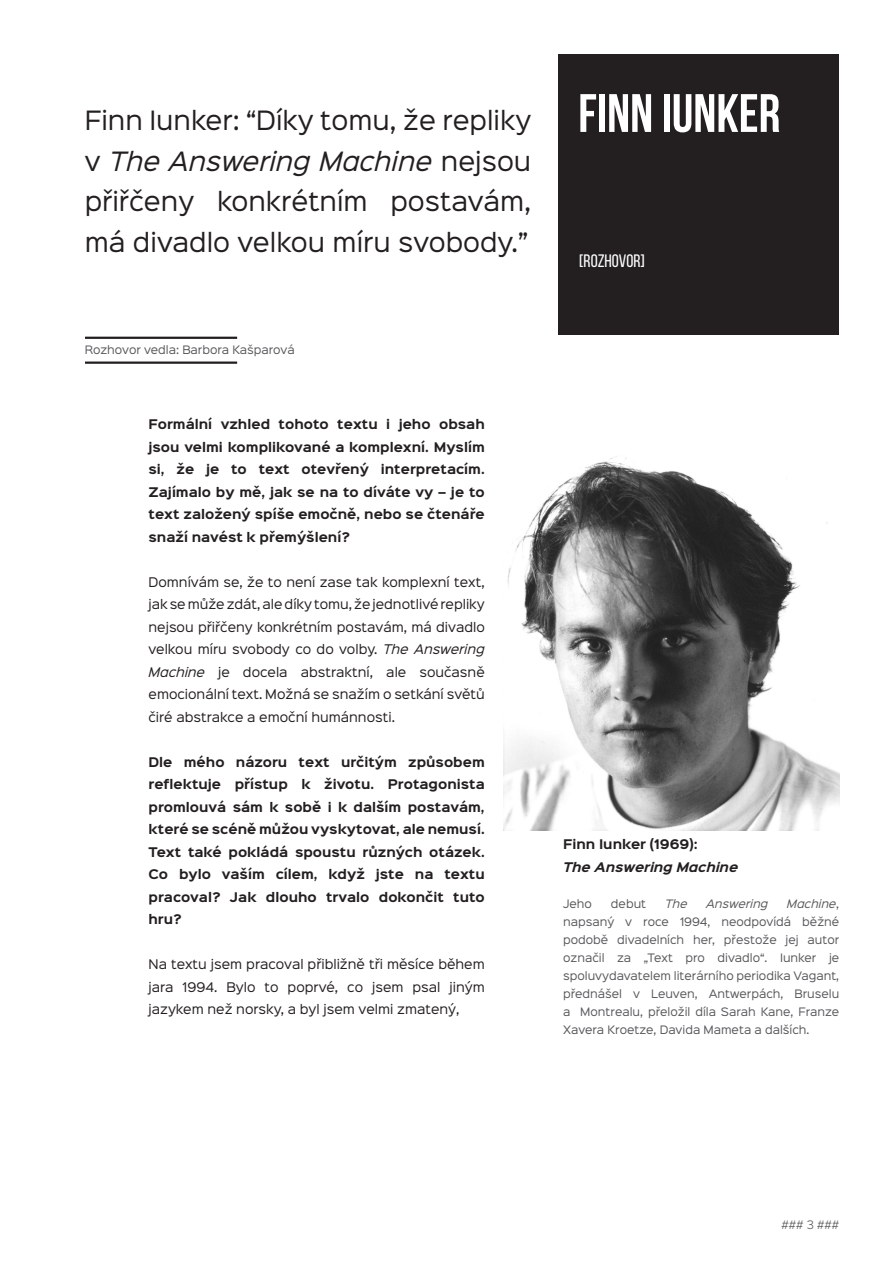
<style>
.page{position:relative;width:893px;height:1263px;background:#fff}
.page>*{position:absolute;margin:0;border:0;box-sizing:border-box;transform-origin:0 0}
.t1{font:700 54px "Bebas Neue";color:#fff}
.KURZÍVA_VELKÁ{font:24px/40.5px "Sinkin Sans 400";color:#231f20;text-align:justify}
.t2{font:18px "Bebas Neue";color:#fff}
.TUČNĚ{font:700 12px/22.5px "Sinkin Sans 700";color:#231f20;text-align:justify}
.t3{font:12px/22.5px "Sinkin Sans 400";color:#231f20;text-align:justify}
.TUČNĚ-2{font:italic 700 12px "Sinkin Sans 700";color:#231f20}
.TUČNĚ-3{font:10.5px/18px "Sinkin Sans 400";color:#57585a;text-align:justify}
.MENŠÍ{font:10.5px "Sinkin Sans 400";color:#57585a}
.TUČNĚ-4{font:italic 10.5px "Sinkin Sans 400";color:#57585a}
.MENŠÍ-2{font:300 10.5px "Sinkin Sans 300";color:#57585a}
.s1{font-style:italic}
</style>
<div class="page">
<div style="left:558px;top:54px;width:281px;height:281px;background:#231f20"></div>
<hr style="left:85px;top:337px;width:152px;height:2px;background:#231f20">
<hr style="left:85px;top:361px;width:152px;height:3px;background:#231f20">
<img style="left:503px;top:456px;width:336px;height:375px">
<p class="KURZÍVA_VELKÁ" style="left:85px;top:98px;width:448px">Finn Iunker: “Díky tomu, že repliky</p>
<p class="KURZÍVA_VELKÁ" style="left:85px;top:138px;width:448px">v <span class="s1">The Answering Machine</span> nejsou přiřčeny konkrétním postavám, má divadlo velkou míru svobody.”</p>
<p class="MENŠÍ" style="left:85px;top:341px;width:212px">Rozhovor vedla: Barbora Kašparová</p>
<p class="TUČNĚ" style="left:149px;top:414px;width:338px">Formální vzhled tohoto textu i jeho obsah jsou velmi komplikované a komplexní. Myslím si, že je to text otevřený interpretacím.<br>Zajímalo by mě, jak se na to díváte vy – je to text založený spíše emočně, nebo se čtenáře snaží navést k přemýšlení?</p>
<p class="t3" style="left:149px;top:570px;width:338px">Domnívám se, že to není zase tak komplexní text, jak se může zdát, ale díky tomu, že jednotlivé repliky nejsou přiřčeny konkrétním postavám, má divadlo velkou míru svobody co do volby. <span class="s1">The Answering Machine</span> je docela abstraktní, ale současně emocionální text. Možná se snažím o setkání světů čiré abstrakce a emoční humánnosti.</p>
<p class="TUČNĚ" style="left:149px;top:751px;width:338px">Dle mého názoru text určitým způsobem reflektuje přístup k životu. Protagonista promlouvá sám k sobě i k dalším postavám, které se scéně můžou vyskytovat, ale nemusí.<br>Text také pokládá spoustu různých otázek.<br>Co bylo vaším cílem, když jste na textu pracoval? Jak dlouho trvalo dokončit tuto hru?</p>
<p class="t3" style="left:149px;top:952px;width:338px">Na textu jsem pracoval přibližně tři měsíce během jara 1994. Bylo to poprvé, co jsem psal jiným jazykem než norsky, a byl jsem velmi zmatený,</p>
<p class="t1" style="left:578px;top:84px;width:204px">FINN IUNKER</p>
<p class="t2" style="left:579px;top:251px;width:67px">[ROZHOVOR]</p>
<p class="TUČNĚ" style="left:563px;top:834px;width:136px">Finn Iunker (1969):</p>
<p class="TUČNĚ-2" style="left:563px;top:860px;width:176px">The Answering Machine</p>
<p class="TUČNĚ-3" style="left:563px;top:893px;width:30px">Jeho</p>
<p class="TUČNĚ-3" style="left:611px;top:893px;width:37px">debut</p>
<p class="TUČNĚ-4" style="left:665px;top:894px;width:24px">The</p>
<p class="TUČNĚ-4" style="left:706px;top:894px;width:63px">Answering</p>
<p class="TUČNĚ-3" style="left:563px;top:893px;width:278px;text-indent:224px"><span class="s1">Machine</span>, napsaný v roce 1994, neodpovídá běžné podobě divadelních her, přestože jej autor označil za „Text pro divadlo“. Iunker je spoluvydavatelem literárního periodika Vagant, přednášel v Leuven, Antwerpách, Bruselu a Montrealu, přeložil díla Sarah Kane, Franze Xavera Kroetze, Davida Mameta a dalších.</p>
<p class="MENŠÍ-2" style="left:781px;top:1216px;width:59px">### 3 ###</p>
</div>
